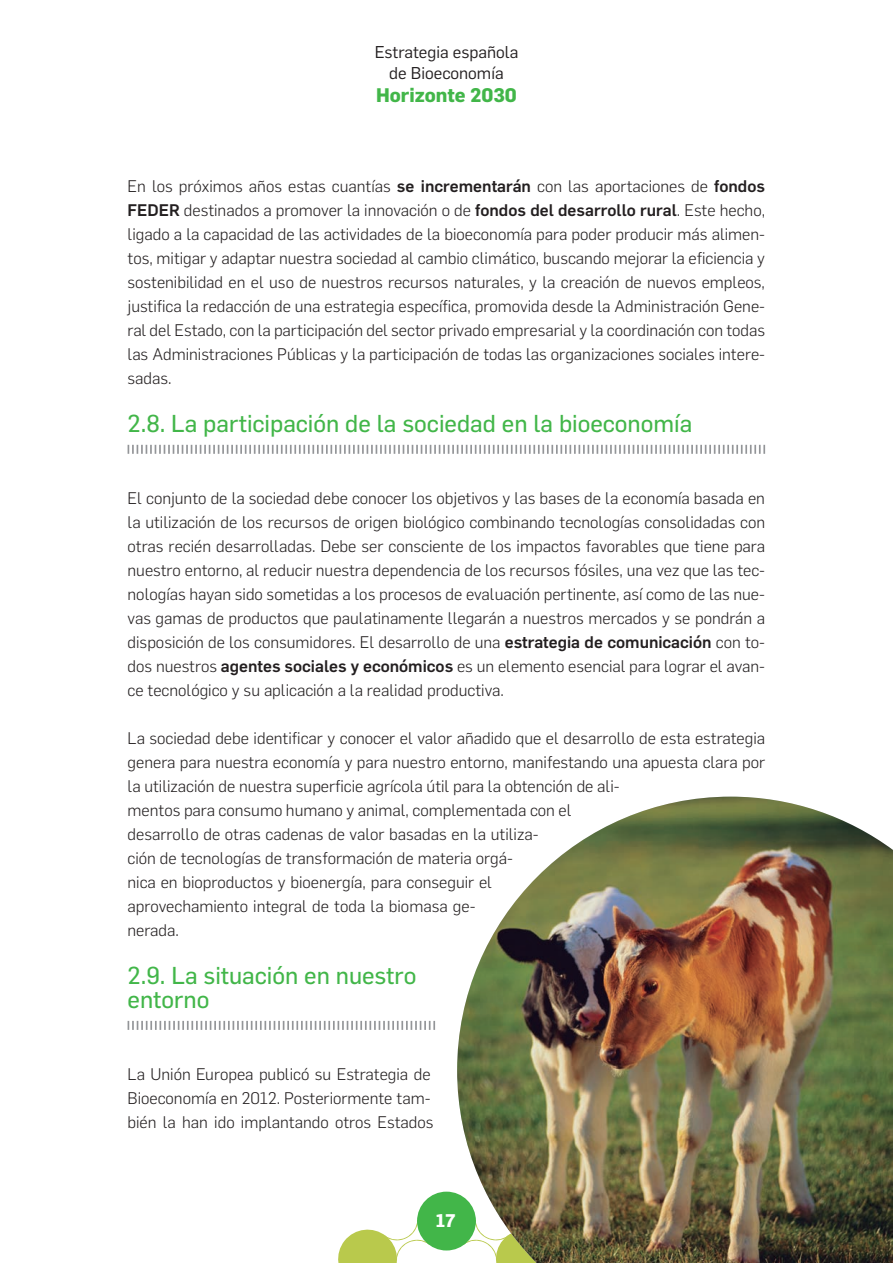
<style>
.page{position:relative;width:893px;height:1263px;background:#fff}
.page>*{position:absolute;margin:0;border:0;box-sizing:border-box;transform-origin:0 0}
.t1{font:24px/24px "Flama Basic";color:#42b649}
.t2{font:700 19.35px "Flama";color:#42b649}
.t3{font:700 18px "Flama";color:#fff}
.t4{font:16.8px/20.1px "Flama";color:#231f20;text-align:center}
.t5{font:300 16.5px/24px "Flama";color:#231f20;text-align:justify}
.s1{font-weight:500}
</style>
<div class="page">
<svg style="left:338px;top:1223px;width:92px;height:40px"></svg>
<div style="left:417px;top:1191px;width:59px;height:59px;background:#42b649;border-radius:50%"></div>
<svg style="left:128px;top:445px;width:637px;height:9px"></svg>
<svg style="left:128px;top:1021px;width:307px;height:9px"></svg>
<img style="left:457px;top:797px;width:436px;height:466px">
<p class="t4" style="left:375px;top:41px;width:145px">Estrategia española de Bioeconomía</p>
<p class="t2" style="left:376px;top:81px;width:142px">Horizonte 2030</p>
<p class="t5" style="left:128px;top:173px;width:639px">En los próximos años estas cuantías <span class="s1">se incrementarán</span> con las aportaciones de <span class="s1">fondos FEDER</span> destinados a promover la innovación o de <span class="s1">fondos del desarrollo rural</span>. Este hecho, ligado a la capacidad de las actividades de la bioeconomía para poder producir más alimen&shy;tos, mitigar y adaptar nuestra sociedad al cambio climático, buscando mejorar la eficiencia y sostenibilidad en el uso de nuestros recursos naturales, y la creación de nuevos empleos, justifica la redacción de una estrategia específica, promovida desde la Administración Gene&shy;ral del Estado, con la participación del sector privado empresarial y la coordinación con todas las Administraciones Públicas y la participación de todas las organizaciones sociales intere&shy;sadas.</p>
<h1 class="t1" style="left:128px;top:410px;width:566px">2.8. La participación de la sociedad en la bioeconomía</h1>
<p class="t5" style="left:128px;top:485px;width:639px">El conjunto de la sociedad debe conocer los objetivos y las bases de la economía basada en la utilización de los recursos de origen biológico combinando tecnologías consolidadas con otras recién desarrolladas. Debe ser consciente de los impactos favorables que tiene para nuestro entorno, al reducir nuestra dependencia de los recursos fósiles, una vez que las tec&shy;nologías hayan sido sometidas a los procesos de evaluación pertinente, así como de las nue&shy;vas gamas de productos que paulatinamente llegarán a nuestros mercados y se pondrán a disposición de los consumidores. El desarrollo de una <span class="s1">estrategia de comunicación</span> con to&shy;dos nuestros <span class="s1">agentes sociales y económicos</span> es un elemento esencial para lograr el avan&shy;ce tecnológico y su aplicación a la realidad productiva.</p>
<p class="t5" style="left:128px;top:725px;width:639px;text-align:left">La sociedad debe identificar y conocer el valor añadido que el desarrollo de esta estrategia genera para nuestra economía y para nuestro entorno, manifestando una apuesta clara por la utilización de nuestra superficie agrícola útil para la obtención de ali-<br>mentos para consumo humano y animal, complementada con el<br>desarrollo de otras cadenas de valor basadas en la utiliza-<br>ción de tecnologías de transformación de materia orgá-<br>nica en bioproductos y bioenergía, para conseguir el<br>aprovechamiento integral de toda la biomasa ge-<br>nerada.</p>
<h1 class="t1" style="left:128px;top:962px;width:290px">2.9. La situación en nuestro entorno</h1>
<p class="t5" style="left:128px;top:1061px;width:307px;text-align:left">La Unión Europea publicó su Estrategia de<br>Bioeconomía en 2012. Posteriormente tam&shy;bién la han ido implantando otros Estados</p>
<p class="t3" style="left:436px;top:1207px;width:22px">17</p>
</div>
